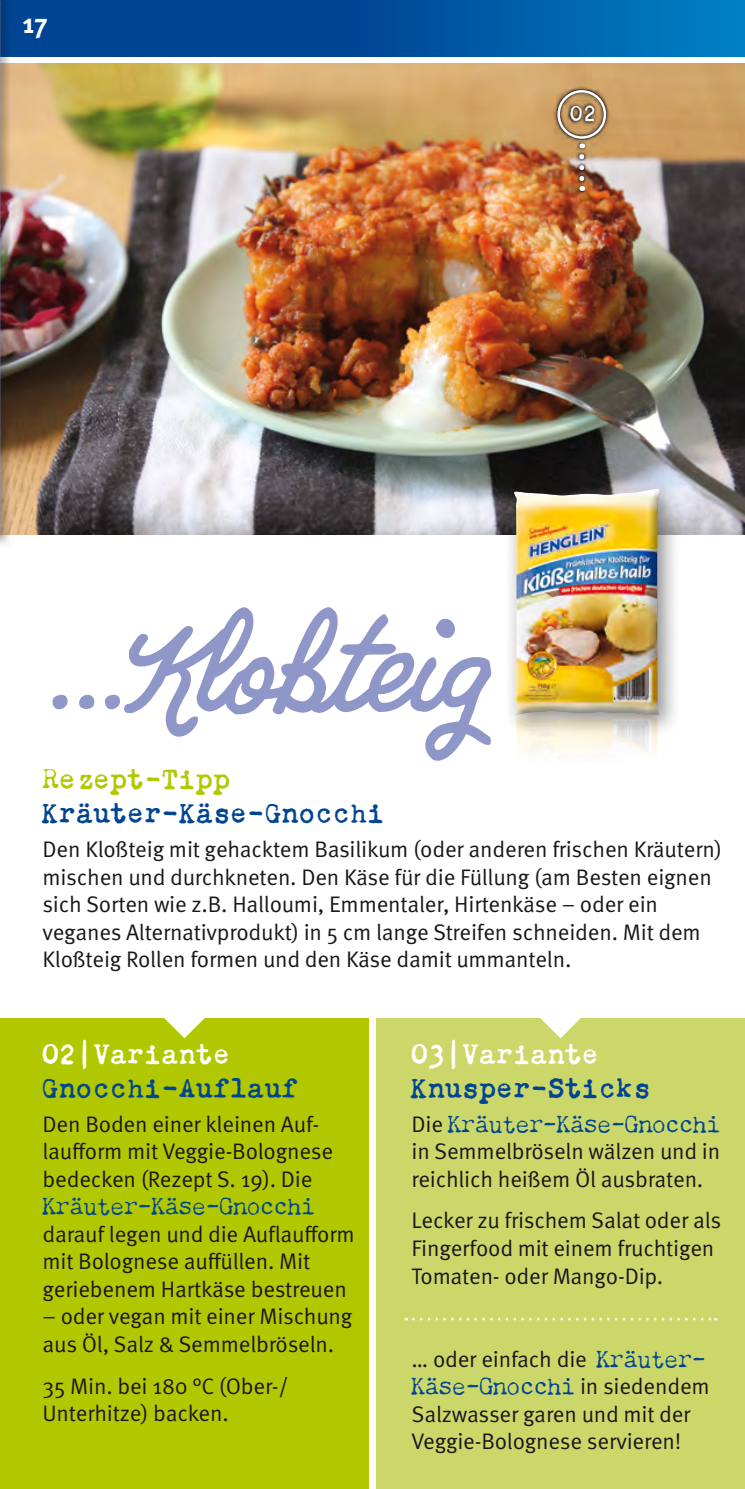
<style>
.page{position:relative;width:745px;height:1489px;background:#fff}
.page>*{position:absolute;margin:0;border:0;box-sizing:border-box;transform-origin:0 0}
.Fliesstext{font:110px "Quimby Gubernatorial";letter-spacing:-.01em;color:#8e97c7}
.t1{font:700 27.5px "Meta Pro";color:#fff}
.Fliesstext-2{font:500 25px "Chandler 42";letter-spacing:.08em;color:#004494}
.Fliesstext-3{font:500 25px "Chandler 42";letter-spacing:.08em;color:#fff}
.Fliesstext-4{font:500 25px "Chandler 42";letter-spacing:.08em;color:#b1c800}
.Fliesstext-5{font:22.5px/27.5px "Meta Pro Norm";letter-spacing:-.01em;color:#1a171c}
.Headline{font:22.5px/27.5px "Meta Pro Norm";letter-spacing:-.01em;color:#1a171c}
.t2{font:500 20px "Chandler 42";color:#fff}
.s1{font-family:"Chandler 42 Noir";font-weight:400}
.s2{font-family:"Chandler 42";color:#004494}
</style>
<div class="page">
<svg style="left:13px;top:0;width:731px;height:57px;background:#0054a1"></svg>
<div style="left:0;top:1018px;width:369px;height:470px;background:#b1c800"></div>
<div style="left:376px;top:1018px;width:368px;height:470px;background:#cbd869"></div>
<svg style="left:164px;top:1018px;width:41px;height:21px"></svg>
<svg style="left:540px;top:1018px;width:41px;height:21px"></svg>
<img style="left:13px;top:64px;width:731px;height:470px">
<div style="left:0;top:0;width:13px;height:546px;background:#1a171c;opacity:.3"></div>
<div style="left:502px;top:477px;width:180px;height:262px;background:#1a171c;opacity:.5"></div>
<div style="left:502px;top:476px;width:165px;height:245px;background:#fff;opacity:.75"></div>
<div style="left:504px;top:483px;width:167px;height:239px;background:#1a171c;opacity:.5"></div>
<svg style="left:413px;top:1318px;width:302px;height:2px"></svg>
<img style="left:552px;top:86px;width:57px;height:108px">
<div style="left:557px;top:90px;width:48px;height:49px;border:2px solid #fff;border-radius:50%"></div>
<svg style="left:579px;top:157px;width:5px;height:34px"></svg>
<p class="t1" style="left:23px;top:2px;width:27px">17</p>
<p class="t2" style="left:570px;top:103px;width:27px">02</p>
<p class="Fliesstext" style="left:43px;top:606px;width:445px">…Kloßteig</p>
<p class="Fliesstext-4" style="left:43px;top:764px;width:188px">Rezept-Tipp</p>
<p class="Fliesstext-2" style="left:43px;top:799px;width:342px">Kräuter-Käse-Gnocchi</p>
<p class="Headline" style="left:43px;top:834px;width:680px">Den Kloßteig mit gehacktem Basilikum (oder anderen frischen Kräutern) mischen und durchkneten. Den Käse für die Füllung (am Besten eignen sich Sorten wie z.B. Halloumi, Emmentaler, Hirtenkäse – oder ein veganes Alternativprodukt) in 5 cm lange Streifen schneiden. Mit dem Kloßteig Rollen formen und den Käse damit ummanteln.</p>
<p class="Fliesstext-3" style="left:43px;top:1039px;width:188px"><span class="s1">02|</span>Variante</p>
<p class="Fliesstext-2" style="left:43px;top:1073px;width:256px">Gnocchi-Auflauf</p>
<p class="Fliesstext-5" style="left:43px;top:1108px;width:313px">Den Boden einer kleinen Auf&shy;laufform mit Veggie-Bolognese bedecken (Rezept S. 19). Die<br><span class="s2">Kräuter-Käse-Gnocchi </span>darauf legen und die Auflaufform mit Bolognese auffüllen. Mit geriebenem Hartkäse bestreuen</p>
<p class="Fliesstext-5" style="left:43px;top:1301px;width:311px">– oder vegan mit einer Mischung aus Öl, Salz &amp; Semmelbröseln.</p>
<p class="Fliesstext-5" style="left:43px;top:1370px;width:247px">35 Min. bei 180 °C (Ober-/<br>Unterhitze) backen.</p>
<p class="Fliesstext-3" style="left:411px;top:1039px;width:188px"><span class="s1">03|</span>Variante</p>
<p class="Fliesstext-2" style="left:411px;top:1073px;width:239px">Knusper-Sticks</p>
<p class="Fliesstext-5" style="left:411px;top:1108px;width:310px;text-align:justify">Die <span class="s2">Kräuter-Käse-Gnocchi </span>in Semmelbröseln wälzen und in reichlich heißem Öl ausbraten.</p>
<p class="Fliesstext-5" style="left:411px;top:1205px;width:311px">Lecker zu frischem Salat oder als<br>Fingerfood mit einem fruchtigen<br>Tomaten- oder Mango-Dip.</p>
<p class="Fliesstext-5" style="left:411px;top:1343px;width:299px">… oder einfach die <span class="s2">Kräuter-<br>Käse-Gnocchi</span> in siedendem<br>Salzwasser garen und mit der<br>Veggie-Bolognese servieren!</p>
</div>
